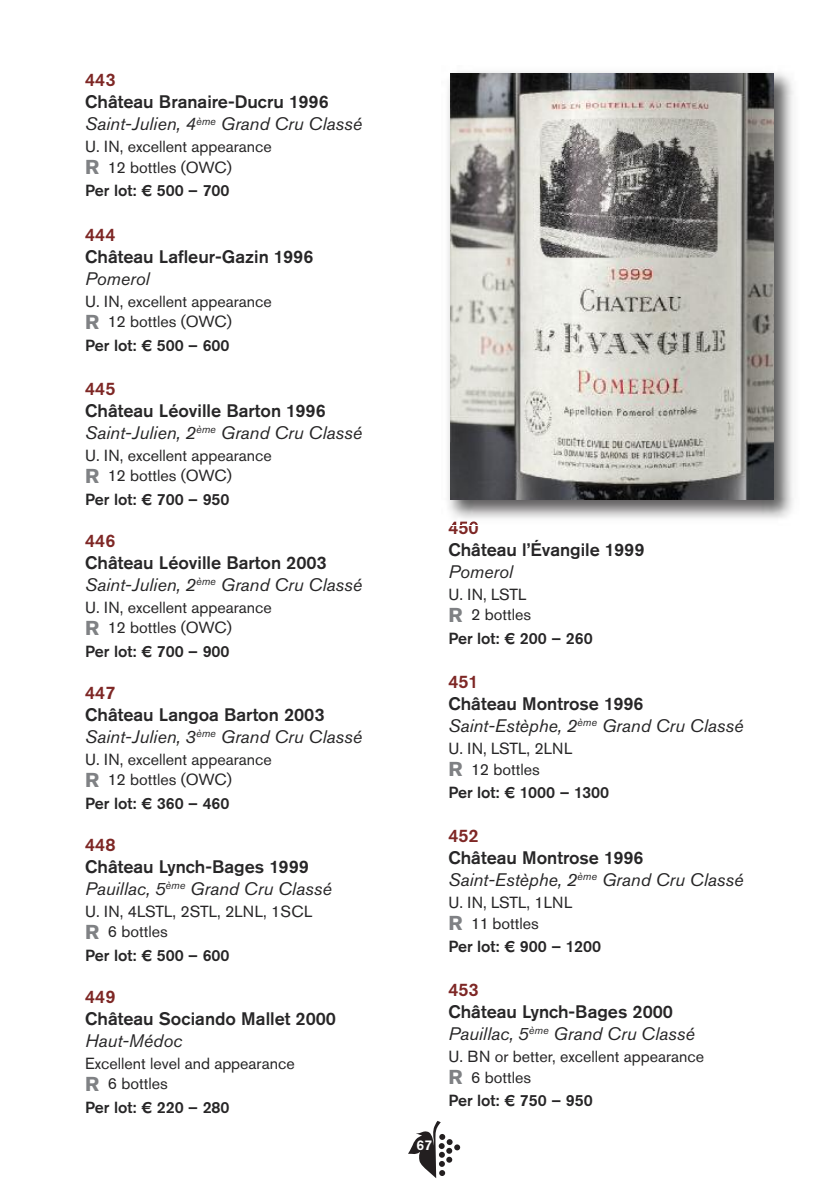
<style>
.page{position:relative;width:840px;height:1191px;background:#fff}
.page>*{position:absolute;margin:0;border:0;box-sizing:border-box;transform-origin:0 0}
.t1{font:italic 18px/22px "Akzidenz Grotesk BE";color:#272627}
.t2{font:500 18px/22px "Akzidenz Grotesk BE";color:#272627}
.t3{font:16px/20.6px "Akzidenz Grotesk BE";color:#272627}
.t4{font:500 16px "Akzidenz Grotesk BE";color:#272627}
.t5{font:500 14px "Akzidenz Grotesk BE";color:#fff}
.s1{font-weight:500;font-style:normal;color:#7e2725}
.s2{font-weight:500;font-style:normal}
.s3{font-weight:700;font-size:20px;color:#7f8184}
.s4{color:#7e2725}
.s5{font-weight:400;font-style:italic}
</style>
<div class="page">
<svg style="left:408px;top:1121px;width:52px;height:57px"></svg>
<img style="left:448px;top:72px;width:346px;height:451px">
<img style="left:449px;top:521px;width:18px;height:4px">
<svg style="left:469px;top:521px;width:9px;height:4px"></svg>
<img style="left:450px;top:74px;width:323px;height:426px">
<p class="t1" style="left:85px;top:71px;width:278px"><span class="s1">443<br></span><span class="s2">Château Branaire-Ducru 1996<br></span>Saint-Julien, 4<sup>ème</sup> Grand Cru Classé</p>
<p class="t3" style="left:85px;top:138px;width:188px">U. IN, excellent appearance<br><span class="s3">R</span> 12 bottles (OWC)</p>
<p class="t4" style="left:85px;top:185px;width:146px">Per lot: € 500 – 700</p>
<p class="t2" style="left:85px;top:225px;width:230px"><span class="s4">444<br></span>Château Lafleur-Gazin 1996<br><span class="s5">Pomerol</span></p>
<p class="t3" style="left:85px;top:292px;width:188px">U. IN, excellent appearance<br><span class="s3">R</span> 12 bottles (OWC)</p>
<p class="t4" style="left:85px;top:339px;width:146px">Per lot: € 500 – 600</p>
<p class="t1" style="left:85px;top:379px;width:278px"><span class="s1">445<br></span><span class="s2">Château Léoville Barton 1996<br></span>Saint-Julien, 2<sup>ème</sup> Grand Cru Classé</p>
<p class="t3" style="left:85px;top:446px;width:188px">U. IN, excellent appearance<br><span class="s3">R</span> 12 bottles (OWC)</p>
<p class="t4" style="left:85px;top:493px;width:146px">Per lot: € 700 – 950</p>
<p class="t1" style="left:85px;top:531px;width:278px"><span class="s1">446<br></span><span class="s2">Château Léoville Barton 2003<br></span>Saint-Julien, 2<sup>ème</sup> Grand Cru Classé</p>
<p class="t3" style="left:85px;top:598px;width:188px">U. IN, excellent appearance<br><span class="s3">R</span> 12 bottles (OWC)</p>
<p class="t4" style="left:85px;top:645px;width:146px">Per lot: € 700 – 900</p>
<p class="t1" style="left:85px;top:683px;width:278px"><span class="s1">447<br></span><span class="s2">Château Langoa Barton 2003<br></span>Saint-Julien, 3<sup>ème</sup> Grand Cru Classé</p>
<p class="t3" style="left:85px;top:750px;width:188px">U. IN, excellent appearance<br><span class="s3">R</span> 12 bottles (OWC)</p>
<p class="t4" style="left:85px;top:797px;width:146px">Per lot: € 360 – 460</p>
<p class="t1" style="left:85px;top:835px;width:248px"><span class="s1">448<br></span><span class="s2">Château Lynch-Bages 1999<br></span>Pauillac, 5<sup>ème</sup> Grand Cru Classé</p>
<p class="t3" style="left:85px;top:902px;width:229px">U. IN, 4LSTL, 2STL, 2LNL, 1SCL<br><span class="s3">R</span> 6 bottles</p>
<p class="t4" style="left:85px;top:949px;width:146px">Per lot: € 500 – 600</p>
<p class="t2" style="left:85px;top:987px;width:252px"><span class="s4">449<br></span>Château Sociando Mallet 2000<br><span class="s5">Haut-Médoc</span></p>
<p class="t3" style="left:85px;top:1054px;width:211px">Excellent level and appearance<br><span class="s3">R</span> 6 bottles</p>
<p class="t4" style="left:85px;top:1101px;width:146px">Per lot: € 220 – 280</p>
<p class="t5" style="left:416px;top:1140px;width:17px">67</p>
<p class="t2" style="left:448px;top:518px;width:197px"><span class="s4">450<br></span>Château l’Évangile 1999<br><span class="s5">Pomerol</span></p>
<p class="t3" style="left:448px;top:585px;width:84px">U. IN, LSTL<br><span class="s3">R</span> 2 bottles</p>
<p class="t4" style="left:448px;top:632px;width:146px">Per lot: € 200 – 260</p>
<p class="t1" style="left:448px;top:672px;width:296px"><span class="s1">451<br></span><span class="s2">Château Montrose 1996<br></span>Saint-Estèphe, 2<sup>ème</sup> Grand Cru Classé</p>
<p class="t3" style="left:448px;top:739px;width:125px">U. IN, LSTL, 2LNL<br><span class="s3">R</span> 12 bottles</p>
<p class="t4" style="left:448px;top:786px;width:162px">Per lot: € 1000 – 1300</p>
<p class="t1" style="left:448px;top:826px;width:296px"><span class="s1">452<br></span><span class="s2">Château Montrose 1996<br></span>Saint-Estèphe, 2<sup>ème</sup> Grand Cru Classé</p>
<p class="t3" style="left:448px;top:893px;width:125px">U. IN, LSTL, 1LNL<br><span class="s3">R</span> 11 bottles</p>
<p class="t4" style="left:448px;top:940px;width:154px">Per lot: € 900 – 1200</p>
<p class="t1" style="left:448px;top:980px;width:248px"><span class="s1">453<br></span><span class="s2">Château Lynch-Bages 2000<br></span>Pauillac, 5<sup>ème</sup> Grand Cru Classé</p>
<p class="t3" style="left:448px;top:1047px;width:257px">U. BN or better, excellent appearance<br><span class="s3">R</span> 6 bottles</p>
<p class="t4" style="left:448px;top:1094px;width:146px">Per lot: € 750 – 950</p>
</div>
